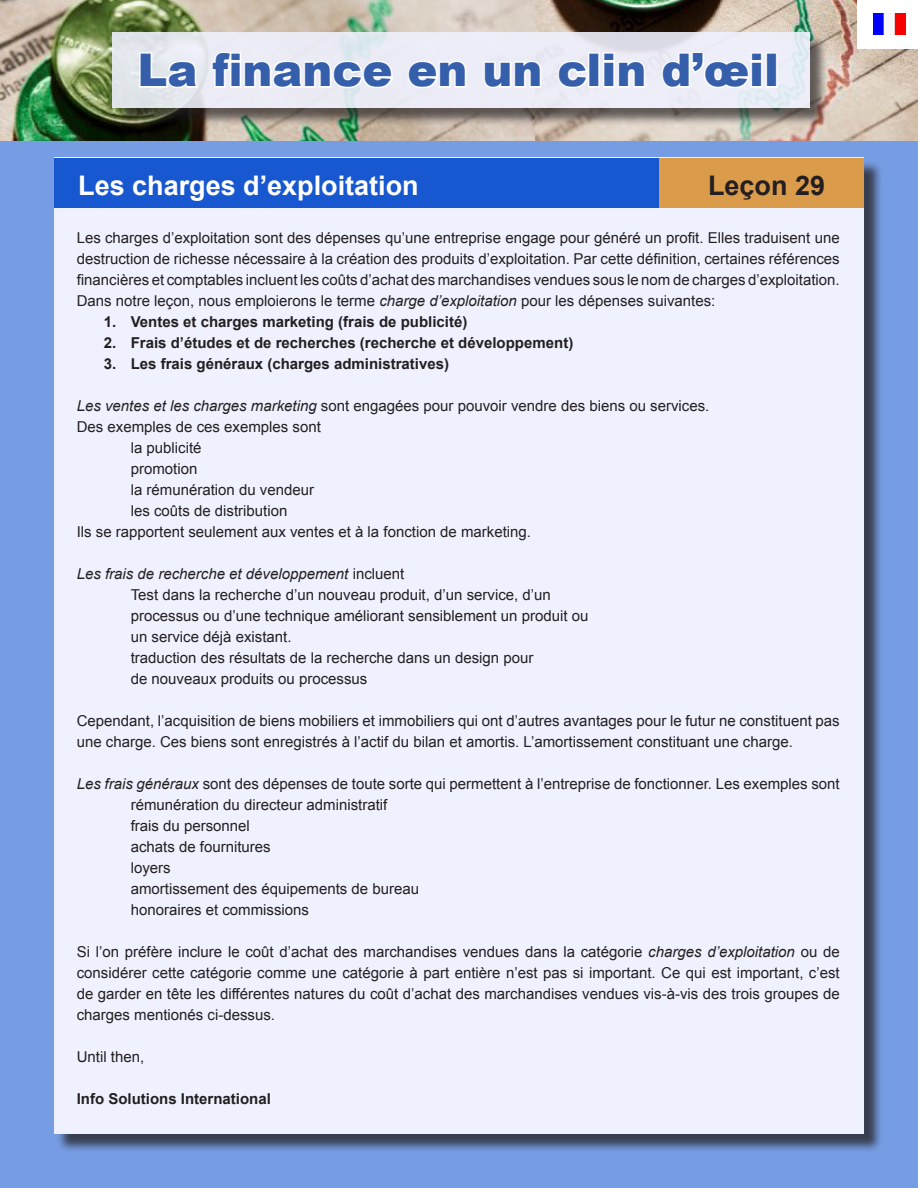
<style>
.page{position:relative;width:918px;height:1188px;background:#fff}
.page>*{position:absolute;margin:0;border:0;box-sizing:border-box;transform-origin:0 0}
.t1{font:900 45px "Arial";color:#355eab}
.t2{font:700 27px "Arial";color:#fff}
.t3{font:700 27px "Arial";color:#231f20}
.t4{font:15px/21px "Arial";color:#231f20}
.t5{font:700 15px "Arial";color:#231f20}
.t6{font:italic 15px "Arial";color:#231f20}
.s1{font-style:italic}
.s2{font-style:normal}
</style>
<div class="page">
<div style="left:0;top:139px;width:918px;height:1049px;background:#769ce3"></div>
<div style="left:56px;top:160px;width:827px;height:992px;background:#231f20;opacity:.75"></div>
<div style="left:54px;top:158px;width:810px;height:976px;background:#eff1fe"></div>
<div style="left:54px;top:158px;width:608px;height:50px;background:#1758d0"></div>
<div style="left:659px;top:158px;width:205px;height:50px;background:#da9b4b"></div>
<img style="left:0;top:0;width:918px;height:141px">
<div style="left:115px;top:34px;width:714px;height:92px;background:#231f20;opacity:.75"></div>
<svg style="left:112px;top:32px;width:698px;height:75px;background:#e8eaf3"></svg>
<svg style="left:138px;top:51px;width:63px;height:39px"></svg>
<svg style="left:210px;top:50px;width:186px;height:40px"></svg>
<svg style="left:406px;top:59px;width:62px;height:31px"></svg>
<svg style="left:482px;top:59px;width:61px;height:31px"></svg>
<svg style="left:556px;top:59px;width:34px;height:31px"></svg>
<div style="left:588px;top:52px;width:12px;height:36px;border:3px solid #fff"></div>
<svg style="left:602px;top:51px;width:45px;height:38px"></svg>
<svg style="left:660px;top:50px;width:104px;height:40px"></svg>
<div style="left:766px;top:52px;width:12px;height:36px;border:3px solid #fff"></div>
<div style="left:858px;top:0;width:60px;height:49px;background:#fff"></div>
<img style="left:873px;top:14px;width:32px;height:21px">
<p class="t1" style="left:137px;top:37px;width:643px">La finance en un clin d’œil</p>
<p class="t2" style="left:78px;top:167px;width:342px">Les charges d’exploitation</p>
<p class="t3" style="left:708px;top:167px;width:119px">Leçon 29</p>
<p class="t4" style="left:77px;top:227px;width:765px">Les charges d’exploitation sont des dépenses qu’une entreprise engage pour généré un profit. Elles traduisent une destruction de richesse nécessaire à la création des produits d’exploitation. Par cette définition, certaines références</p>
<p class="t4" style="left:77px;top:269px;width:765px">financières et comptables incluent les coûts d’achat des marchandises vendues sous le nom de charges d’exploitation.<br>Dans notre leçon, nous emploierons le terme <span class="s1">charge d’exploitation</span> pour les dépenses suivantes:</p>
<p class="t5" style="left:104px;top:311px;width:365px">1. Ventes et charges marketing (frais de publicité)</p>
<p class="t5" style="left:104px;top:332px;width:471px">2. Frais d’études et de recherches (recherche et développement)</p>
<p class="t5" style="left:104px;top:353px;width:347px">3. Les frais généraux (charges administratives)</p>
<p class="t4" style="left:77px;top:395px;width:634px"><span class="s1">Les ventes et les charges marketing</span> sont engagées pour pouvoir vendre des biens ou services.</p>
<p class="t4" style="left:77px;top:416px;width:246px">Des exemples de ces exemples sont</p>
<p class="t4" style="left:131px;top:437px;width:72px">la publicité</p>
<p class="t4" style="left:131px;top:458px;width:68px">promotion</p>
<p class="t4" style="left:131px;top:479px;width:185px">la rémunération du vendeur</p>
<p class="t4" style="left:131px;top:500px;width:158px">les coûts de distribution</p>
<p class="t4" style="left:77px;top:521px;width:456px">Ils se rapportent seulement aux ventes et à la fonction de marketing.</p>
<p class="t6" style="left:77px;top:564px;width:329px">Les frais de recherche et développement <span class="s2">incluent</span></p>
<p class="t4" style="left:131px;top:584px;width:422px">Test dans la recherche d’un nouveau produit, d’un service, d’un</p>
<p class="t4" style="left:131px;top:605px;width:459px">processus ou d’une technique améliorant sensiblement un produit ou</p>
<p class="t4" style="left:131px;top:626px;width:162px">un service déjà existant.</p>
<p class="t4" style="left:131px;top:647px;width:404px">traduction des résultats de la recherche dans un design pour</p>
<p class="t4" style="left:131px;top:668px;width:238px">de nouveaux produits ou processus</p>
<p class="t4" style="left:77px;top:710px;width:765px">Cependant, l’acquisition de biens mobiliers et immobiliers qui ont d’autres avantages pour le futur ne constituent pas une charge. Ces biens sont enregistrés à l’actif du bilan et amortis. L’amortissement constituant une charge.</p>
<p class="t4" style="left:77px;top:773px;width:765px"><span class="s1">Les frais généraux</span> sont des dépenses de toute sorte qui permettent à l’entreprise de fonctionner. Les exemples sont</p>
<p class="t4" style="left:131px;top:794px;width:258px">rémunération du directeur administratif</p>
<p class="t4" style="left:131px;top:815px;width:121px">frais du personnel</p>
<p class="t4" style="left:131px;top:836px;width:142px">achats de fournitures</p>
<p class="t4" style="left:131px;top:857px;width:42px">loyers</p>
<p class="t4" style="left:131px;top:878px;width:290px">amortissement des équipements de bureau</p>
<p class="t4" style="left:131px;top:899px;width:180px">honoraires et commissions</p>
<p class="t4" style="left:77px;top:941px;width:765px;text-align:justify">Si l’on préfère inclure le coût d’achat des marchandises vendues dans la catégorie <span class="s1">charges d’exploitation</span> ou de considérer cette catégorie comme une catégorie à part entière n’est pas si important. Ce qui est important, c’est de garder en tête les différentes natures du coût d’achat des marchandises vendues vis-à-vis des trois groupes de charges mentionés ci-dessus.</p>
<p class="t4" style="left:77px;top:1046px;width:69px">Until then,</p>
<p class="t5" style="left:77px;top:1088px;width:196px">Info Solutions International</p>
</div>
